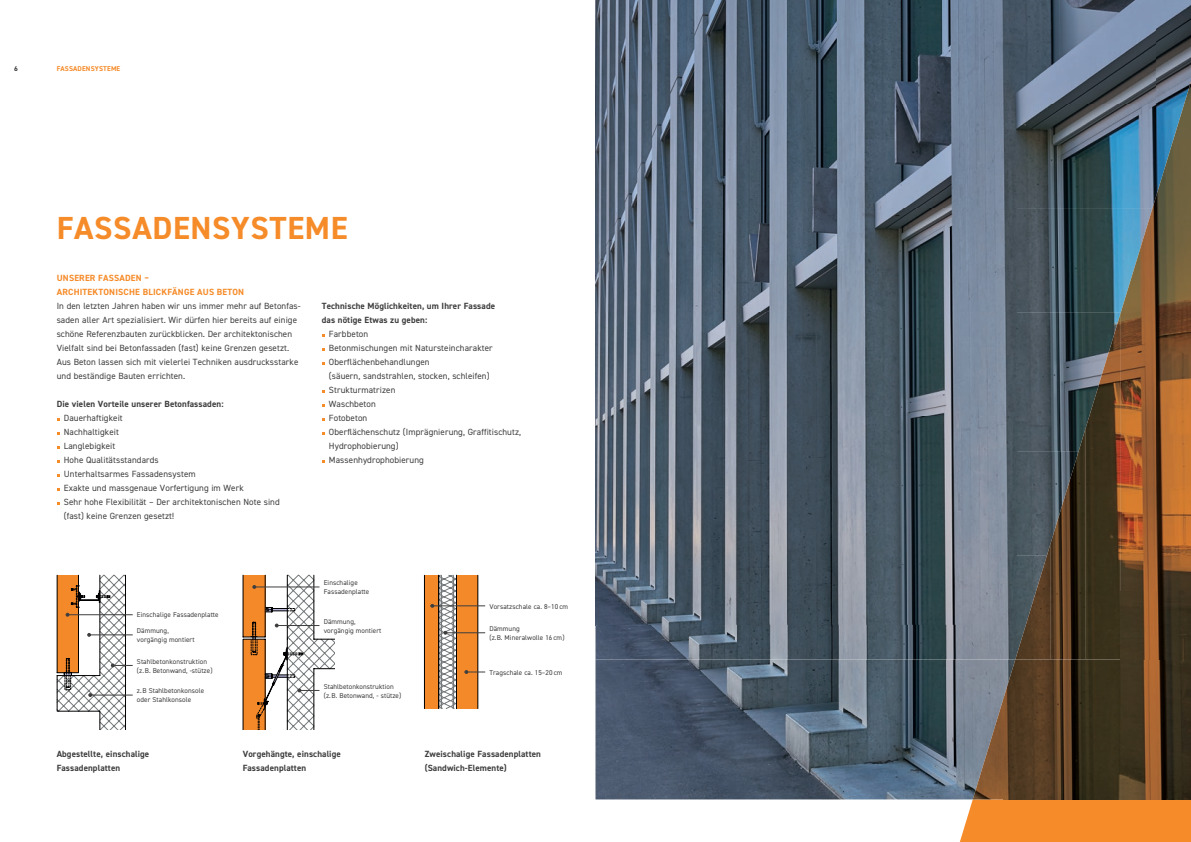
<style>
.page{position:relative;width:1191px;height:842px;background:#fff}
.page>*{position:absolute;margin:0;border:0;box-sizing:border-box;transform-origin:0 0}
.t1{font:700 32px "DIN2014";letter-spacing:.02em;color:#f68b29}
.t2{font:9px/14px "DIN2014";letter-spacing:.01em;color:#3e3e3f}
.t3{font:700 9px/14px "DIN2014";letter-spacing:.01em;color:#3e3e3f}
.t4{font:700 9px/14px "DIN2014";letter-spacing:.02em;color:#f68b29}
.t5{font:7px/9px "DIN2014";letter-spacing:.01em;color:#3e3e3f}
.t6{font:700 7px "DIN2014";letter-spacing:.02em;color:#f68b29}
.t7{font:700 7px "DIN2014";color:#3e3e3f}
</style>
<div class="page">
<img style="left:595px;top:659px;width:408px;height:140px">
<div style="left:959px;top:799px;width:232px;height:43px;background:#f68b29"></div>
<img style="left:1003px;top:659px;width:188px;height:140px">
<img style="left:972px;top:697px;width:32px;height:102px">
<img style="left:595px;top:0;width:561px;height:208px">
<img style="left:1156px;top:0;width:35px;height:82px">
<img style="left:595px;top:208px;width:525px;height:104px">
<img style="left:595px;top:312px;width:420px;height:347px">
<img style="left:1015px;top:312px;width:70px;height:139px">
<img style="left:1015px;top:451px;width:35px;height:93px">
<img style="left:1155px;top:82px;width:36px;height:577px">
<img style="left:1120px;top:196px;width:36px;height:463px">
<img style="left:1085px;top:312px;width:35px;height:347px">
<img style="left:1050px;top:428px;width:35px;height:231px">
<img style="left:1015px;top:544px;width:35px;height:115px">
<div style="left:456px;top:575px;width:22px;height:133px;background:#f48929"></div>
<div style="left:424px;top:575px;width:15px;height:133px;background:#f48929"></div>
<hr style="left:424px;top:575px;width:1px;height:133px;background:#000001">
<hr style="left:477px;top:575px;width:1px;height:133px;background:#000001">
<hr style="left:456px;top:575px;width:1px;height:133px;background:#000001">
<hr style="left:430px;top:606px;width:55px;height:1px;background:#3e3e3f">
<hr style="left:445px;top:632px;width:40px;height:1px;background:#3e3e3f">
<svg style="left:430px;top:575px;width:26px;height:134px"></svg>
<svg style="left:464px;top:670px;width:21px;height:4px"></svg>
<svg style="left:57px;top:575px;width:76px;height:154px"></svg>
<svg style="left:243px;top:575px;width:91px;height:155px"></svg>
<p class="t7" style="left:14px;top:64px;width:5px">6</p>
<p class="t6" style="left:57px;top:64px;width:65px">FASSADENSYSTEME</p>
<h1 class="t1" style="left:57px;top:207px;width:292px">FASSADENSYSTEME</h1>
<p class="t4" style="left:57px;top:271px;width:189px">UNSERER FASSADEN<br>ARCHITEKTONISCHE BLICKFÄNGE AUS BETON</p>
<p class="t2" style="left:57px;top:299px;width:245px">In den letzten Jahren haben wir uns immer mehr auf Betonfas&shy;saden aller Art spezialisiert. Wir dürfen hier bereits auf einige schöne Referenzbauten zurückblicken. Der architektonischen Vielfalt sind bei Betonfassaden (fast) keine Grenzen gesetzt.<br>Aus Beton lassen sich mit vielerlei Techniken ausdrucksstarke und beständige Bauten errichten.</p>
<p class="t3" style="left:57px;top:397px;width:168px">Die vielen Vorteile unserer Betonfassaden:</p>
<p class="t2" style="left:64px;top:411px;width:217px">Dauerhaftigkeit<br>Nachhaltigkeit<br>Langlebigkeit<br>Hohe Qualitätsstandards<br>Unterhaltsarmes Fassadensystem<br>Exakte und massgenaue Vorfertigung im Werk<br>Sehr hohe Flexibilität – Der architektonischen Note sind (fast) keine Grenzen gesetzt!</p>
<p class="t3" style="left:322px;top:299px;width:175px">Technische Möglichkeiten, um Ihrer Fassade das nötige Etwas zu geben:</p>
<p class="t2" style="left:329px;top:327px;width:194px">Farbbeton<br>Betonmischungen mit Natursteincharakter<br>Oberflächenbehandlungen<br>(säuern, sandstrahlen, stocken, schleifen)<br>Strukturmatrizen<br>Waschbeton<br>Fotobeton<br>Oberflächenschutz (Imprägnierung, Graffitischutz,<br>Hydrophobierung)<br>Massenhydrophobierung</p>
<p class="t5" style="left:137px;top:610px;width:83px">Einschalige Fassadenplatte</p>
<p class="t5" style="left:137px;top:626px;width:59px">Dämmung, vorgängig montiert</p>
<p class="t5" style="left:137px;top:657px;width:77px">Stahlbetonkonstruktion (z.B. Betonwand, -stütze)</p>
<p class="t5" style="left:137px;top:686px;width:69px">z.B Stahlbetonkonsole oder Stahlkonsole</p>
<p class="t5" style="left:324px;top:578px;width:47px">Einschalige<br>Fassadenplatte</p>
<p class="t5" style="left:324px;top:617px;width:59px">Dämmung, vorgängig montiert</p>
<p class="t5" style="left:324px;top:682px;width:79px">Stahlbetonkonstruktion (z.B. Betonwand, - stütze)</p>
<p class="t5" style="left:489px;top:601px;width:80px">Vorsatzschale ca. 8–10 cm</p>
<p class="t5" style="left:489px;top:624px;width:77px">Dämmung<br>(z.B. Mineralwolle 16 cm)</p>
<p class="t5" style="left:489px;top:668px;width:75px">Tragschale ca. 15–20 cm</p>
<p class="t3" style="left:57px;top:747px;width:94px">Abgestellte, einschalige<br>Fassadenplatten</p>
<p class="t3" style="left:243px;top:747px;width:100px">Vorgehängte, einschalige<br>Fassadenplatten</p>
<p class="t3" style="left:425px;top:747px;width:118px">Zweischalige Fassadenplatten (Sandwich-Elemente)</p>
</div>
